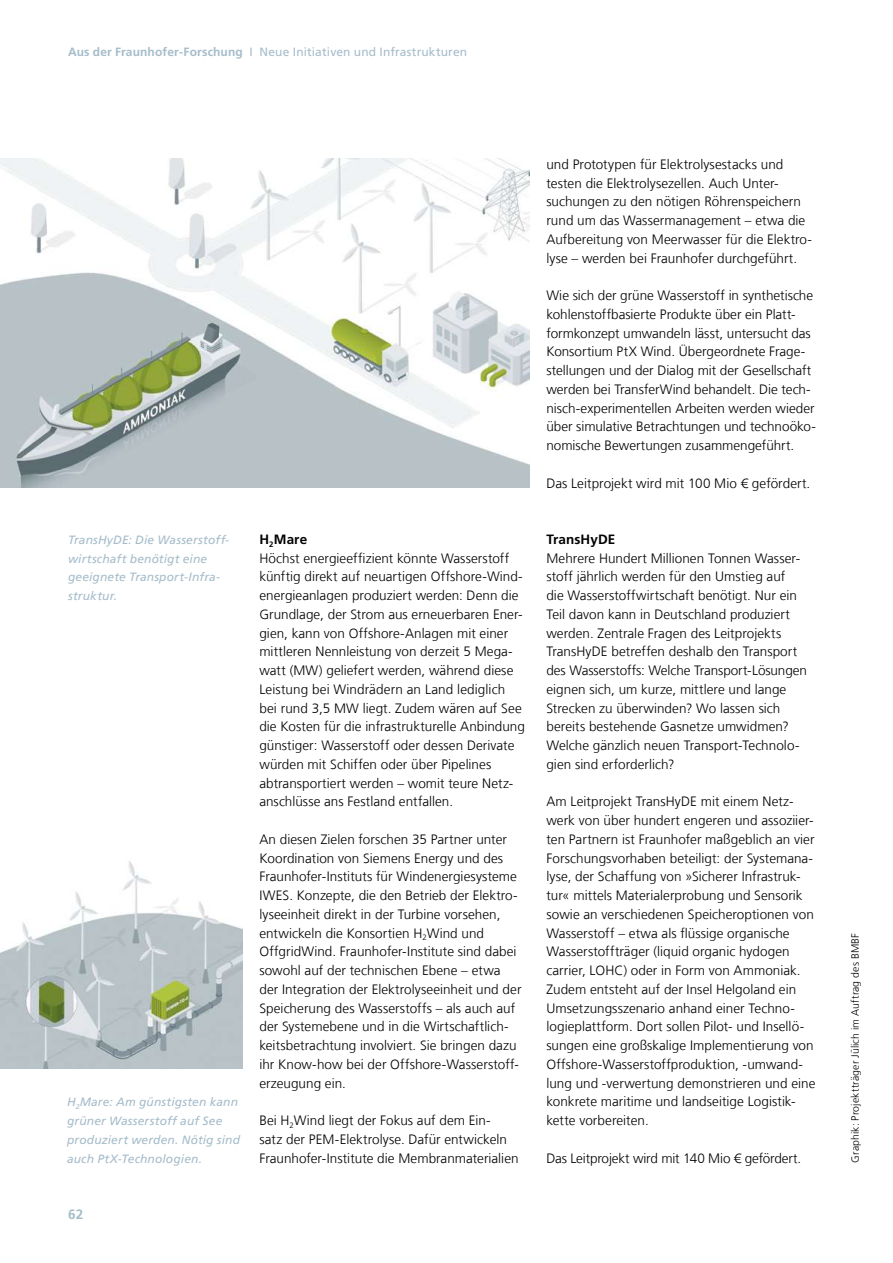
<style>
.page{position:relative;width:893px;height:1263px;background:#fff}
.page>*{position:absolute;margin:0;border:0;box-sizing:border-box;transform-origin:0 0}
.t1{font:300 13.5px/18.8px "Frutiger LT Com";letter-spacing:.005em;color:#000}
.t2{font:700 13.5px "Frutiger LT Com";letter-spacing:.01em;color:#000}
.t3{font:700 13.5px "Frutiger LT Com";color:#a5bcca}
.t4{font:italic 12px/18.8px "Frutiger LT Com";letter-spacing:.015em;color:#a5bcca}
.t5{font:12px "Frutiger LT Com";letter-spacing:.01em;color:#a5bcca}
.t6{font:300 10.5px "Frutiger LT Com";letter-spacing:.015em;color:#000}
.s1{font-weight:700}
</style>
<div class="page">
<img style="left:0;top:158px;width:529px;height:330px">
<img style="left:0;top:861px;width:242px;height:208px">
<p class="t5" style="left:68px;top:45px;width:401px"><span class="s1">Aus der Fraunhofer-Forschung</span> I Neue Initiativen und Infrastrukturen</p>
<p class="t4" style="left:68px;top:530px;width:163px">TransHyDE: Die Wasserstoff&shy;wirtschaft benötigt eine geeignete Transport-Infra&shy;struktur.</p>
<p class="t4" style="left:67px;top:1093px;width:174px">H<sub>2</sub>Mare: Am günstigsten kann grüner Wasserstoff auf See produziert werden. Nötig sind auch PtX-Technologien.</p>
<p class="t3" style="left:68px;top:1207px;width:17px">62</p>
<p class="t1" style="left:259px;top:530px;width:267px"><span class="s1">H</span><sub>2</sub><span class="s1">Mare<br></span>Höchst energieeffizient könnte Wasserstoff künftig direkt auf neuartigen Offshore-Wind&shy;energieanlagen produziert werden: Denn die Grundlage, der Strom aus erneuerbaren Ener&shy;gien, kann von Offshore-Anlagen mit einer mittleren Nennleistung von derzeit 5 Mega&shy;watt (MW) geliefert werden, während diese Leistung bei Windrädern an Land lediglich bei rund 3,5 MW liegt. Zudem wären auf See die Kosten für die infrastrukturelle Anbindung günstiger: Wasserstoff oder dessen Derivate würden mit Schiffen oder über Pipelines abtransportiert werden – womit teure Netz&shy;anschlüsse ans Festland entfallen.</p>
<p class="t1" style="left:259px;top:830px;width:264px">An diesen Zielen forschen 35 Partner unter Koordination von Siemens Energy und des Fraunhofer-Instituts für Windenergiesysteme IWES. Konzepte, die den Betrieb der Elektro&shy;lyseeinheit direkt in der Turbine vorsehen, entwickeln die Konsortien H<sub>2</sub>Wind und OffgridWind. Fraunhofer-Institute sind dabei sowohl auf der technischen Ebene – etwa der Integration der Elektrolyseeinheit und der Speicherung des Wasserstoffs – als auch auf der Systemebene und in die Wirtschaftlich&shy;keitsbetrachtung involviert. Sie bringen dazu ihr Know-how bei der Offshore-Wasserstoff&shy;erzeugung ein.</p>
<p class="t1" style="left:259px;top:1111px;width:261px">Bei H<sub>2</sub>Wind liegt der Fokus auf dem Ein-<br>satz der PEM-Elektrolyse. Dafür entwickeln<br>Fraunhofer-Institute die Membranmaterialien</p>
<p class="t1" style="left:546px;top:155px;width:267px">und Prototypen für Elektrolysestacks und testen die Elektrolysezellen. Auch Unter&shy;suchungen zu den nötigen Röhrenspeichern rund um das Wassermanagement – etwa die Aufbereitung von Meerwasser für die Elektro&shy;lyse – werden bei Fraunhofer durchgeführt.</p>
<p class="t1" style="left:546px;top:286px;width:271px">Wie sich der grüne Wasserstoff in synthetische kohlenstoffbasierte Produkte über ein Platt&shy;formkonzept umwandeln lässt, untersucht das Konsortium PtX Wind. Übergeordnete Frage&shy;stellungen und der Dialog mit der Gesellschaft werden bei TransferWind behandelt. Die tech&shy;nisch-experimentellen Arbeiten werden wieder über simulative Betrachtungen und technoöko&shy;nomische Bewertungen zusammengeführt.</p>
<p class="t1" style="left:546px;top:474px;width:265px">Das Leitprojekt wird mit 100 Mio € gefördert.</p>
<p class="t2" style="left:546px;top:531px;width:71px">TransHyDE</p>
<p class="t1" style="left:546px;top:549px;width:262px">Mehrere Hundert Millionen Tonnen Wasser&shy;stoff jährlich werden für den Umstieg auf<br>die Wasserstoffwirtschaft benötigt. Nur ein Teil davon kann in Deutschland produziert werden. Zentrale Fragen des Leitprojekts TransHyDE betreffen deshalb den Transport des Wasserstoffs: Welche Transport-Lösungen eignen sich, um kurze, mittlere und lange Strecken zu überwinden? Wo lassen sich bereits bestehende Gasnetze umwidmen?<br>Welche gänzlich neuen Transport-Technolo&shy;gien sind erforderlich?</p>
<p class="t1" style="left:546px;top:792px;width:271px">Am Leitprojekt TransHyDE mit einem Netz&shy;werk von über hundert engeren und assoziier&shy;ten Partnern ist Fraunhofer maßgeblich an vier Forschungsvorhaben beteiligt: der Systemana&shy;lyse, der Schaffung von »Sicherer Infrastruk&shy;tur« mittels Materialerprobung und Sensorik sowie an verschiedenen Speicheroptionen von Wasserstoff – etwa als flüssige organische Wasserstoffträger (liquid organic hydogen carrier, LOHC) oder in Form von Ammoniak.<br>Zudem entsteht auf der Insel Helgoland ein Umsetzungsszenario anhand einer Techno&shy;logieplattform. Dort sollen Pilot- und Insellö&shy;sungen eine großskalige Implementierung von Offshore-Wasserstoffproduktion, -umwand&shy;lung und -verwertung demonstrieren und eine konkrete maritime und landseitige Logistik&shy;kette vorbereiten.</p>
<p class="t1" style="left:546px;top:1149px;width:256px">Das Leitprojekt wird mit 140 Mio € gefördert.</p>
<p class="t6" style="left:849px;top:1163px;width:231px;rotate:-90deg">Graphik: Projektträger Jülich im Auftrag des BMBF</p>
</div>
